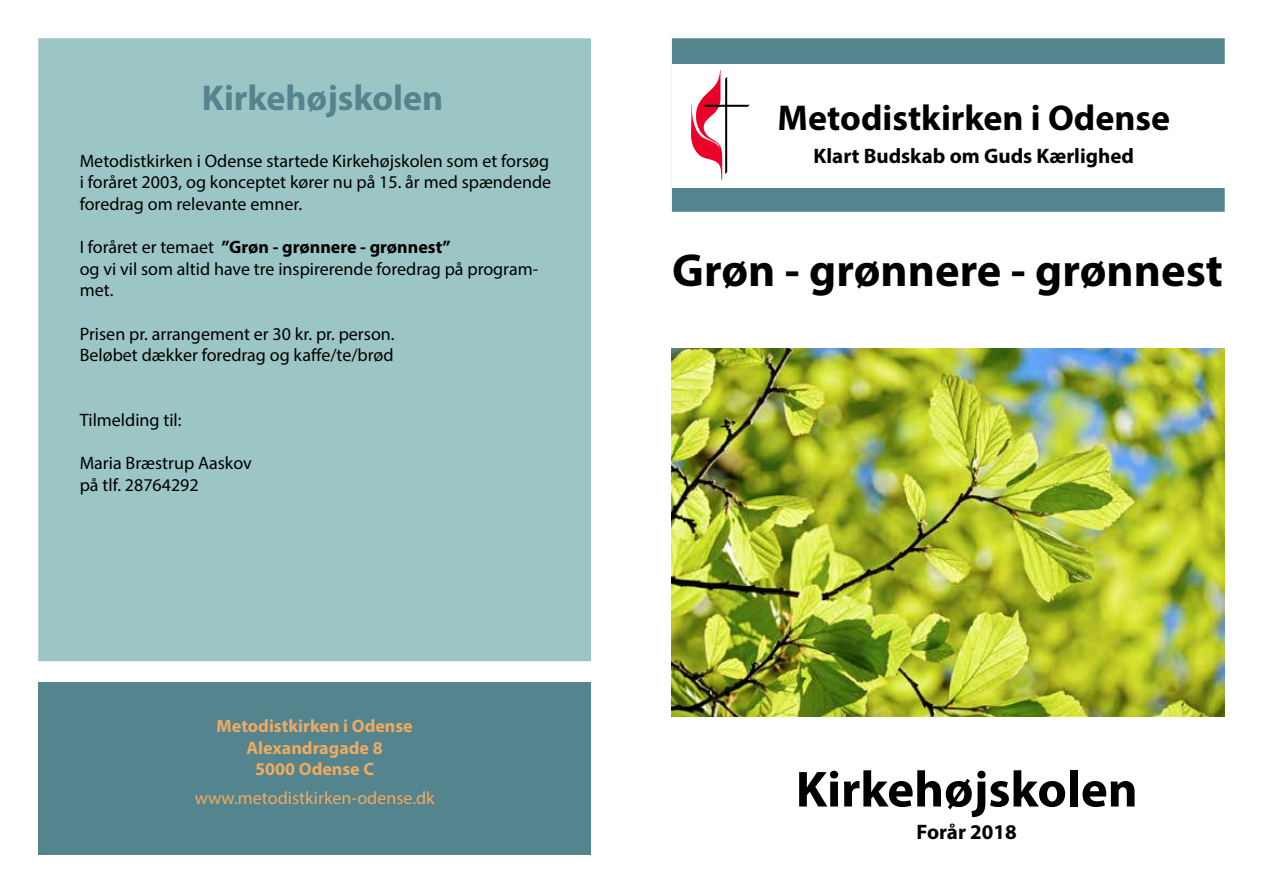
<style>
.page{position:relative;width:1263px;height:893px;background:#fff}
.page>*{position:absolute;margin:0;border:0;box-sizing:border-box;transform-origin:0 0}
.t1{font:700 51px "Myriad Pro";color:#000}
.t2{font:700 46.5px "Myriad Pro";color:#000}
.t3{font:700 36px "Myriad Pro";color:#000}
.t4{font:700 36px "Myriad Pro";color:#54848d}
.t5{font:700 21px "Myriad Pro";color:#000}
.t6{font:18px/21.6px "Myriad Pro";color:#000}
.t7{font:700 18px/21.6px "Myriad Pro";color:#edab61;text-align:center}
.t8{font:18px "Myriad Pro";color:#edab61}
.s1{font-weight:700}
</style>
<div class="page">
<div style="left:38px;top:682px;width:553px;height:173px;background:#54848d"></div>
<div style="left:38px;top:38px;width:553px;height:623px;background:#9cc5c5;border:2px solid #9cc5c5"></div>
<div style="left:672px;top:38px;width:553px;height:174px;background:#54848d;border:2px solid #54848d"></div>
<div style="left:672px;top:64px;width:553px;height:123px;background:#fff"></div>
<svg style="left:691px;top:69px;width:59px;height:111px"></svg>
<img style="left:672px;top:348px;width:553px;height:369px">
<h3 class="t4" style="left:202px;top:75px;width:243px">Kirkehøjskolen</h3>
<p class="t6" style="left:80px;top:150px;width:473px">Metodistkirken i Odense startede Kirkehøjskolen som et forsøg i foråret 2003, og konceptet kører nu på 15. år med spændende foredrag om relevante emner.</p>
<p class="t6" style="left:80px;top:236px;width:460px">I foråret er temaet <span class="s1">”Grøn - grønnere - grønnest”<br></span>og vi vil som altid have tre inspirerende foredrag på program&shy;met.</p>
<p class="t6" style="left:80px;top:322px;width:316px">Prisen pr. arrangement er 30 kr. pr. person.<br>Beløbet dækker foredrag og kaffe/te/brød</p>
<p class="t6" style="left:80px;top:409px;width:103px">Tilmelding til:</p>
<p class="t6" style="left:80px;top:452px;width:174px">Maria Bræstrup Aaskov på tlf. 28764292</p>
<p class="t7" style="left:217px;top:714px;width:198px">Metodistkirken i Odense<br>Alexandragade 8<br>5000 Odense C</p>
<p class="t8" style="left:195px;top:787px;width:241px">www.metodistkirken-odense.dk</p>
<h3 class="t3" style="left:777px;top:95px;width:394px">Metodistkirken i Odense</h3>
<p class="t5" style="left:814px;top:142px;width:322px">Klart Budskab om Guds Kærlighed</p>
<h2 class="t2" style="left:672px;top:240px;width:552px">Grøn - grønnere - grønnest</h2>
<h1 class="t1" style="left:796px;top:756px;width:343px">Kirkehøjskolen</h1>
<p class="t5" style="left:916px;top:818px;width:102px">Forår 2018</p>
</div>
